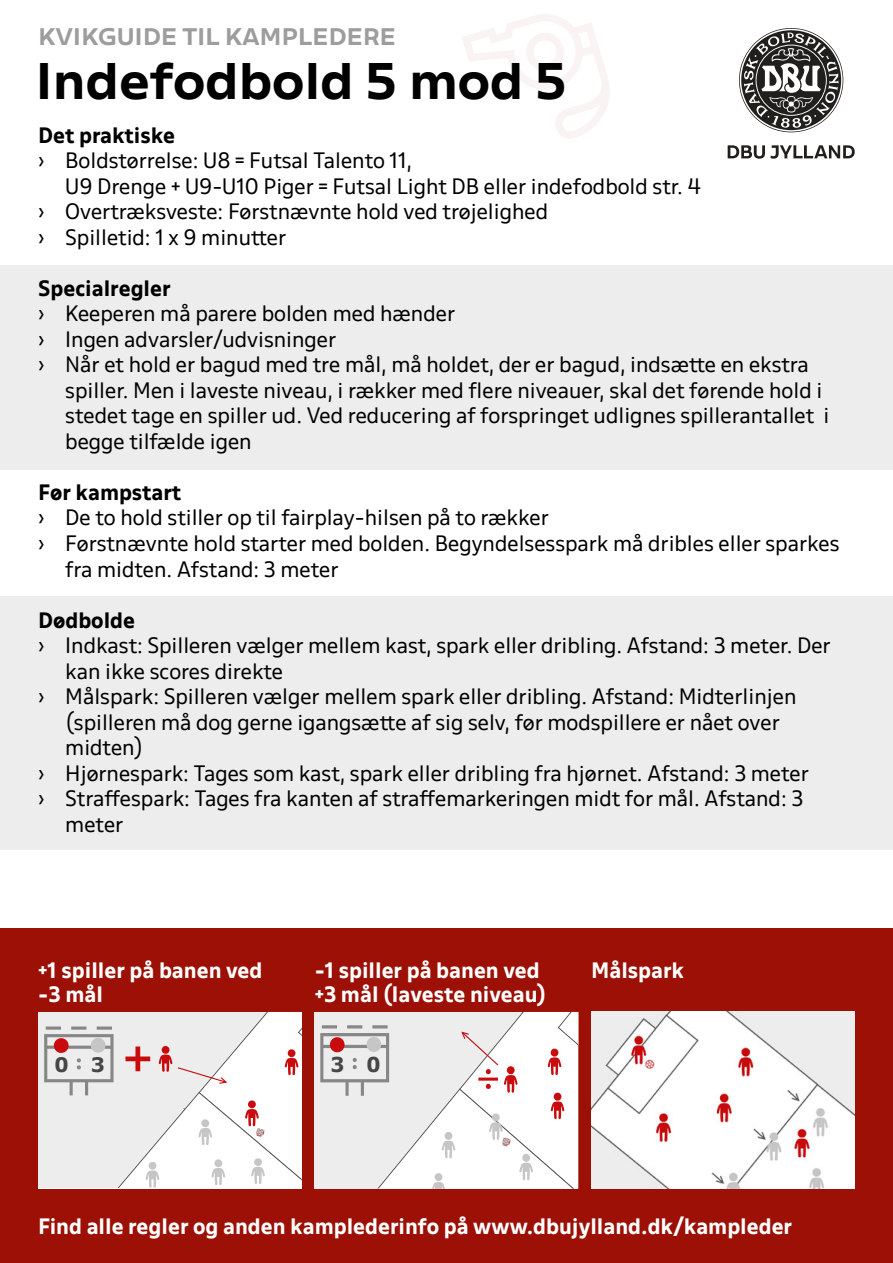
<style>
.page{position:relative;width:893px;height:1263px;background:#fff}
.page>*{position:absolute;margin:0;border:0;box-sizing:border-box;transform-origin:0 0}
.t1{font:700 expanded 45px "DBU";color:#000}
.t2{font:700 expanded 21px "DBU";letter-spacing:-.01em;color:#9d9d9c}
.t3{font:700 20.4px "Verdana";color:#464646}
.t4{font:700 19.95px "Verdana";color:#464646}
.t5{font:19.5px "DBU";color:#000}
.t6{font:700 19.5px/24px "DBU";color:#fff}
.t7{font:700 19.5px "DBU";color:#000}
</style>
<div class="page">
<div style="left:0;top:596px;width:893px;height:253px;background:#ededed"></div>
<div style="left:0;top:928px;width:893px;height:335px;background:#9c1006"></div>
<div style="left:0;top:265px;width:893px;height:204px;background:#ededed"></div>
<svg style="left:462px;top:14px;width:148px;height:124px"></svg>
<div style="left:38px;top:1012px;width:264px;height:176px;background:#ededed"></div>
<svg style="left:44px;top:1012px;width:258px;height:176px"></svg>
<hr style="left:38px;top:1188px;width:264px;height:1px;background:#fff">
<svg style="left:320px;top:1012px;width:258px;height:176px;background:#efebeb"></svg>
<img style="left:591px;top:1012px;width:264px;height:176px">
<svg style="left:728px;top:145px;width:37px;height:14px"></svg>
<svg style="left:771px;top:145px;width:84px;height:14px"></svg>
<svg style="left:739px;top:28px;width:104px;height:104px"></svg>
<p class="t2" style="left:38px;top:22px;width:359px">KVIKGUIDE TIL KAMPLEDERE</p>
<h1 class="t1" style="left:35px;top:50px;width:533px">Indefodbold 5 mod 5</h1>
<p class="t7" style="left:38px;top:122px;width:138px">Det praktiske</p>
<p class="t5" style="left:38px;top:148px;width:375px">› Boldstørrelse: U8 = Futsal Talento 11,</p>
<p class="t5" style="left:65px;top:173px;width:637px">U9 Drenge + U9-U10 Piger = Futsal Light DB eller indefodbold str. 4</p>
<p class="t5" style="left:38px;top:199px;width:511px">› Overtræksveste: Førstnævnte hold ved trøjelighed</p>
<p class="t5" style="left:38px;top:224px;width:249px">› Spilletid: 1 x 9 minutter</p>
<p class="t7" style="left:38px;top:275px;width:134px">Specialregler</p>
<p class="t5" style="left:38px;top:301px;width:418px">› Keeperen må parere bolden med hænder</p>
<p class="t5" style="left:38px;top:326px;width:299px">› Ingen advarsler/udvisninger</p>
<p class="t5" style="left:38px;top:352px;width:772px">› Når et hold er bagud med tre mål, må holdet, der er bagud, indsætte en ekstra</p>
<p class="t5" style="left:65px;top:377px;width:758px">spiller. Men i laveste niveau, i rækker med flere niveauer, skal det førende hold i</p>
<p class="t5" style="left:65px;top:403px;width:766px">stedet tage en spiller ud. Ved reducering af forspringet udlignes spillerantallet i</p>
<p class="t5" style="left:65px;top:428px;width:188px">begge tilfælde igen</p>
<p class="t7" style="left:38px;top:479px;width:144px">Før kampstart</p>
<p class="t5" style="left:38px;top:505px;width:512px">› De to hold stiller op til fairplay-hilsen på to rækker</p>
<p class="t5" style="left:38px;top:530px;width:803px">› Førstnævnte hold starter med bolden. Begyndelsesspark må dribles eller sparkes</p>
<p class="t5" style="left:65px;top:556px;width:275px">fra midten. Afstand: 3 meter</p>
<p class="t7" style="left:38px;top:607px;width:98px">Dødbolde</p>
<p class="t5" style="left:38px;top:632px;width:794px">› Indkast: Spilleren vælger mellem kast, spark eller dribling. Afstand: 3 meter. Der</p>
<p class="t5" style="left:65px;top:658px;width:219px">kan ikke scores direkte</p>
<p class="t5" style="left:38px;top:683px;width:760px">› Målspark: Spilleren vælger mellem spark eller dribling. Afstand: Midterlinjen</p>
<p class="t5" style="left:65px;top:709px;width:716px">(spilleren må dog gerne igangsætte af sig selv, før modspillere er nået over</p>
<p class="t5" style="left:65px;top:734px;width:80px">midten)</p>
<p class="t5" style="left:38px;top:760px;width:772px">› Hjørnespark: Tages som kast, spark eller dribling fra hjørnet. Afstand: 3 meter</p>
<p class="t5" style="left:38px;top:785px;width:766px">› Straffespark: Tages fra kanten af straffemarkeringen midt for mål. Afstand: 3</p>
<p class="t5" style="left:65px;top:811px;width:60px">meter</p>
<p class="t6" style="left:38px;top:958px;width:226px">+1 spiller på banen ved</p>
<p class="t6" style="left:591px;top:958px;width:95px">Målspark</p>
<p class="t6" style="left:38px;top:982px;width:66px">-3 mål</p>
<p class="t6" style="left:315px;top:958px;width:233px">-1 spiller på banen ved +3 mål (laveste niveau)</p>
<p class="t4" style="left:54px;top:1052px;width:52px">0 3</p>
<p class="t3" style="left:330px;top:1051px;width:52px">3 0</p>
<p class="t6" style="left:38px;top:1214px;width:755px">Find alle regler og anden kamplederinfo på www.dbujylland.dk/kampleder</p>
</div>
